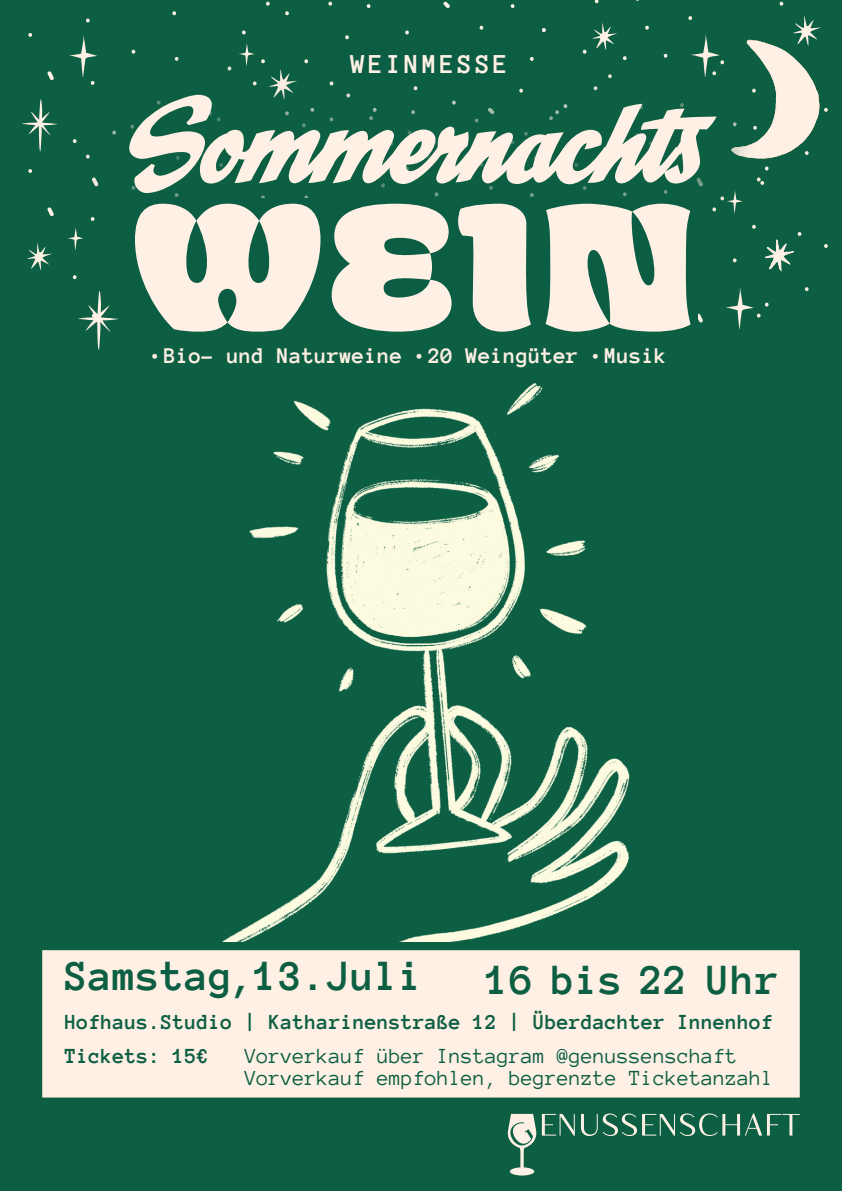
<style>
.page{position:relative;width:842px;height:1191px;background:#0d5f43}
.page>*{position:absolute;margin:0;border:0;box-sizing:border-box;transform-origin:0 0}
.t1{font:800 164px "Opake";color:#fef0e4}
.t2{font:121.5px "CC Spills Infield";letter-spacing:.01em;color:#fef0e4}
.t3{font:700 44.1px "Anonymous Pro";color:#0d5f43}
.t4{font:700 28px "Anonymous Pro";letter-spacing:.09em;color:#fef0e4}
.t5{font:700 23px "Anonymous Pro";color:#fef0e4}
.t6{font:22px/22px "Anonymous Pro";color:#0d5f43}
.t7{font:700 22px/33.9px "Anonymous Pro";color:#0d5f43}
.s1{font-family:"The Sans Os F"}
</style>
<div class="page">
<img style="left:40px;top:151px;width:767px;height:790px">
<svg style="left:22px;top:99px;width:36px;height:52px"></svg>
<svg style="left:68px;top:227px;width:15px;height:23px"></svg>
<svg style="left:766px;top:166px;width:3px;height:4px"></svg>
<svg style="left:72px;top:139px;width:5px;height:4px"></svg>
<svg style="left:779px;top:2px;width:5px;height:4px"></svg>
<svg style="left:688px;top:16px;width:5px;height:4px"></svg>
<svg style="left:510px;top:4px;width:5px;height:4px"></svg>
<svg style="left:594px;top:0;width:5px;height:3px"></svg>
<svg style="left:443px;top:2px;width:7px;height:6px"></svg>
<svg style="left:479px;top:26px;width:5px;height:4px"></svg>
<svg style="left:542px;top:28px;width:4px;height:4px"></svg>
<svg style="left:405px;top:31px;width:4px;height:3px"></svg>
<svg style="left:366px;top:4px;width:5px;height:4px"></svg>
<svg style="left:328px;top:2px;width:4px;height:4px"></svg>
<svg style="left:345px;top:35px;width:4px;height:4px"></svg>
<svg style="left:645px;top:26px;width:4px;height:4px"></svg>
<svg style="left:704px;top:34px;width:4px;height:11px"></svg>
<svg style="left:242px;top:31px;width:4px;height:3px"></svg>
<svg style="left:172px;top:11px;width:4px;height:4px"></svg>
<svg style="left:86px;top:19px;width:4px;height:3px"></svg>
<svg style="left:47px;top:71px;width:7px;height:9px"></svg>
<svg style="left:69px;top:35px;width:16px;height:23px"></svg>
<svg style="left:28px;top:33px;width:4px;height:4px"></svg>
<svg style="left:266px;top:2px;width:4px;height:4px"></svg>
<svg style="left:285px;top:11px;width:4px;height:4px"></svg>
<svg style="left:805px;top:287px;width:4px;height:4px"></svg>
<svg style="left:824px;top:244px;width:4px;height:4px"></svg>
<svg style="left:732px;top:258px;width:5px;height:4px"></svg>
<svg style="left:698px;top:314px;width:5px;height:8px"></svg>
<svg style="left:726px;top:287px;width:43px;height:42px"></svg>
<svg style="left:78px;top:291px;width:40px;height:59px"></svg>
<svg style="left:72px;top:275px;width:5px;height:4px"></svg>
<svg style="left:47px;top:207px;width:7px;height:9px"></svg>
<svg style="left:28px;top:169px;width:4px;height:4px"></svg>
<svg style="left:765px;top:232px;width:37px;height:39px"></svg>
<svg style="left:592px;top:23px;width:25px;height:22px"></svg>
<svg style="left:27px;top:243px;width:25px;height:27px"></svg>
<svg style="left:746px;top:16px;width:82px;height:142px"></svg>
<div style="left:39px;top:946px;width:764px;height:155px;background:#fef0e4;border:4px solid #0d5f43"></div>
<div style="left:79px;top:45px;width:687px;height:198px;background:#0d5f43"></div>
<div style="left:130px;top:198px;width:568px;height:131px;background:#0b5d43"></div>
<svg style="left:507px;top:1113px;width:68px;height:62px"></svg>
<svg style="left:581px;top:1113px;width:219px;height:23px"></svg>
<p class="t4" style="left:351px;top:47px;width:159px">WEINMESSE</p>
<h2 class="t2" style="left:127px;top:67px;width:576px">Sommernachts</h2>
<h1 class="t1" style="left:130px;top:153px;width:569px">WEIN</h1>
<p class="t5" style="left:151px;top:342px;width:518px"><span class="s1">•</span> Bio- und Naturweine <span class="s1">•</span> 20 Weingüter <span class="s1">•</span> Musik</p>
<h3 class="t3" style="left:65px;top:949px;width:360px">Samstag,13.Juli</h3>
<h3 class="t3" style="left:486px;top:954px;width:295px">16 bis 22 Uhr</h3>
<p class="t7" style="left:65px;top:1004px;width:710px">Hofhaus.Studio | Katharinenstraße 12 | Überdachter Innenhof<br>Tickets: 15€</p>
<p class="t6" style="left:245px;top:1043px;width:530px">Vorverkauf über Instagram @genussenschaft<br>Vorverkauf empfohlen, begrenzte Ticketanzahl</p>
</div>
